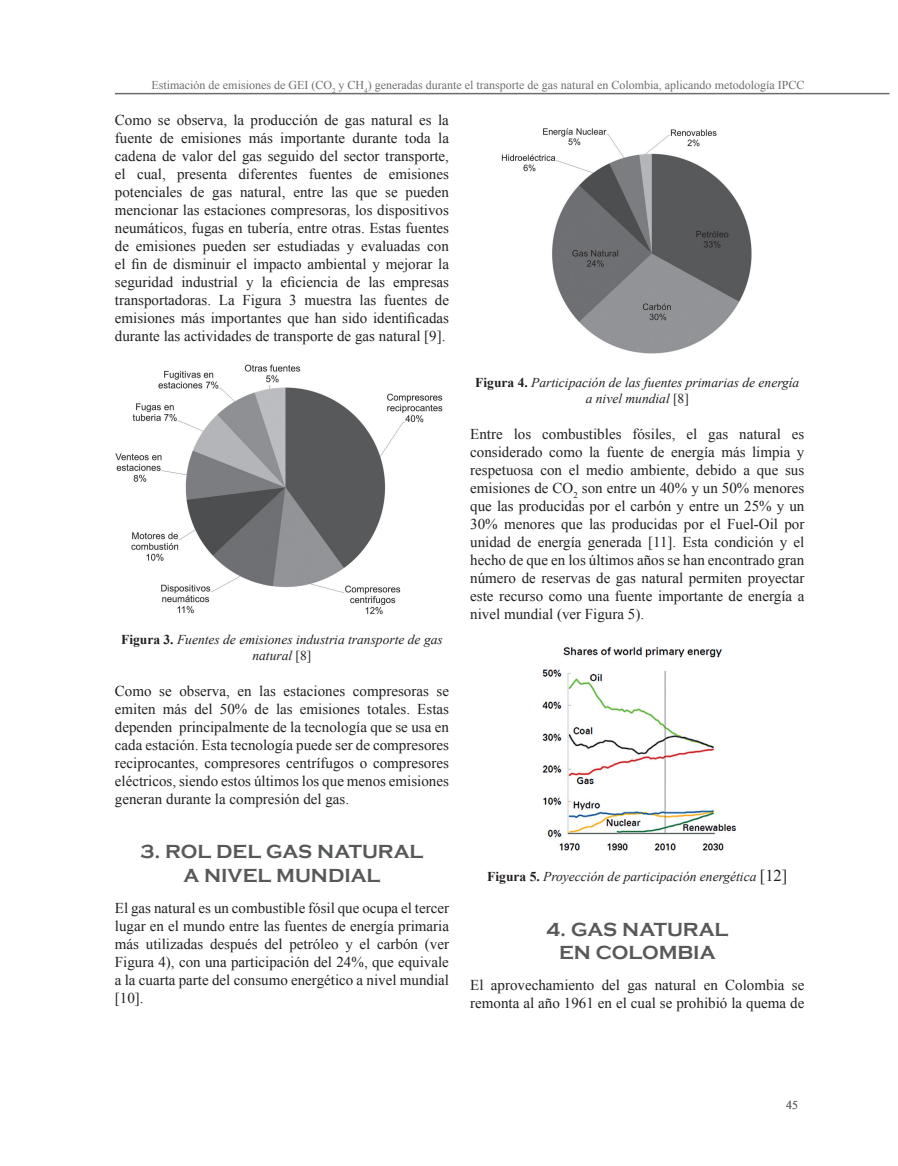
<style>
.page{position:relative;width:898px;height:1166px;background:#fff}
.page>*{position:absolute;margin:0;border:0;box-sizing:border-box;transform-origin:0 0}
.t1{font:700 19.5px/23.4px "Copperplate Gothic";color:#57585a}
.t2{font:15px/18px "Times New Roman";color:#231f20;text-align:justify}
.t3{font:italic 13.5px/16.2px "Times New Roman";color:#231f20;text-align:center}
.t4{font:12px "Times New Roman";color:#6c6d70}
.s1{font-weight:700;font-style:normal}
.s2{font-style:normal}
.s3{font-style:normal;font-size:16.5px}
</style>
<div class="page">
<hr style="left:115px;top:93px;width:774px;height:1px;background:#6c6d70">
<img style="left:115px;top:364px;width:328px;height:251px">
<img style="left:501px;top:128px;width:251px;height:226px">
<img style="left:542px;top:646px;width:195px;height:205px">
<p class="t4" style="left:151px;top:77px;width:654px">Estimación de emisiones de GEI (CO<sub>2</sub> y CH<sub>4</sub>) generadas durante el transporte de gas natural en Colombia, aplicando metodología IPCC</p>
<p class="t2" style="left:115px;top:111px;width:335px">Como se observa, la producción de gas natural es la fuente de emisiones más importante durante toda la cadena de valor del gas seguido del sector transporte, el cual, presenta diferentes fuentes de emisiones potenciales de gas natural, entre las que se pueden mencionar las estaciones compresoras, los dispositivos neumáticos, fugas en tubería, entre otras. Estas fuentes de emisiones pueden ser estudiadas y evaluadas con el fin de disminuir el impacto ambiental y mejorar la seguridad industrial y la eficiencia de las empresas transportadoras. La Figura 3 muestra las fuentes de emisiones más importantes que han sido identificadas durante las actividades de transporte de gas natural [9].</p>
<p class="t3" style="left:121px;top:630px;width:323px"><span class="s1">Figura 3.</span> Fuentes de emisiones industria transporte de gas natural <span class="s2">[8]</span></p>
<p class="t2" style="left:115px;top:681px;width:335px">Como se observa, en las estaciones compresoras se emiten más del 50% de las emisiones totales. Estas dependen principalmente de la tecnología que se usa en cada estación. Esta tecnología puede ser de compresores reciprocantes, compresores centrífugos o compresores eléctricos, siendo estos últimos los que menos emisiones generan durante la compresión del gas.</p>
<h1 class="t1" style="left:183px;top:840px;width:241px;text-indent:-43px">3. ROL DE L GAS NATURAL<br>A NIVEL MUNDI</h1>
<h1 class="t1" style="left:350px;top:863px;width:31px">AL</h1>
<p class="t2" style="left:115px;top:898px;width:335px">El gas natural es un combustible fósil que ocupa el tercer lugar en el mundo entre las fuentes de energía primaria más utilizadas después del petróleo y el carbón (ver Figura 4), con una participación del 24%, que equivale a la cuarta parte del consumo energético a nivel mundial [10].</p>
<p class="t3" style="left:475px;top:374px;width:325px"><span class="s1">Figura 4.</span> Participación de las fuentes primarias de energía a nivel mundial <span class="s2">[8]</span></p>
<p class="t2" style="left:470px;top:425px;width:335px">Entre los combustibles fósiles, el gas natural es considerado como la fuente de energía más limpia y respetuosa con el medio ambiente, debido a que sus emisiones de CO<sub>2</sub> son entre un 40% y un 50% menores que las producidas por el carbón y entre un 25% y un 30% menores que las producidas por el Fuel-Oil por unidad de energía generada [11]. Esta condición y el hecho de que en los últimos años se han encontrado gran número de reservas de gas natural permiten proyectar este recurso como una fuente importante de energía a nivel mundial (ver Figura 5).</p>
<p class="t3" style="left:487px;top:868px;width:301px"><span class="s1">Figura 5.</span> Proyección de participación energética <span class="s3">[12]</span></p>
<h1 class="t1" style="left:546px;top:917px;width:184px;text-align:center">4. GAS NATURAL<br>EN COLOMBIA</h1>
<p class="t2" style="left:470px;top:975px;width:335px">El aprovechamiento del gas natural en Colombia se remonta al año 1961 en el cual se prohibió la quema de</p>
<p class="t4" style="left:785px;top:1096px;width:13px">45</p>
</div>
